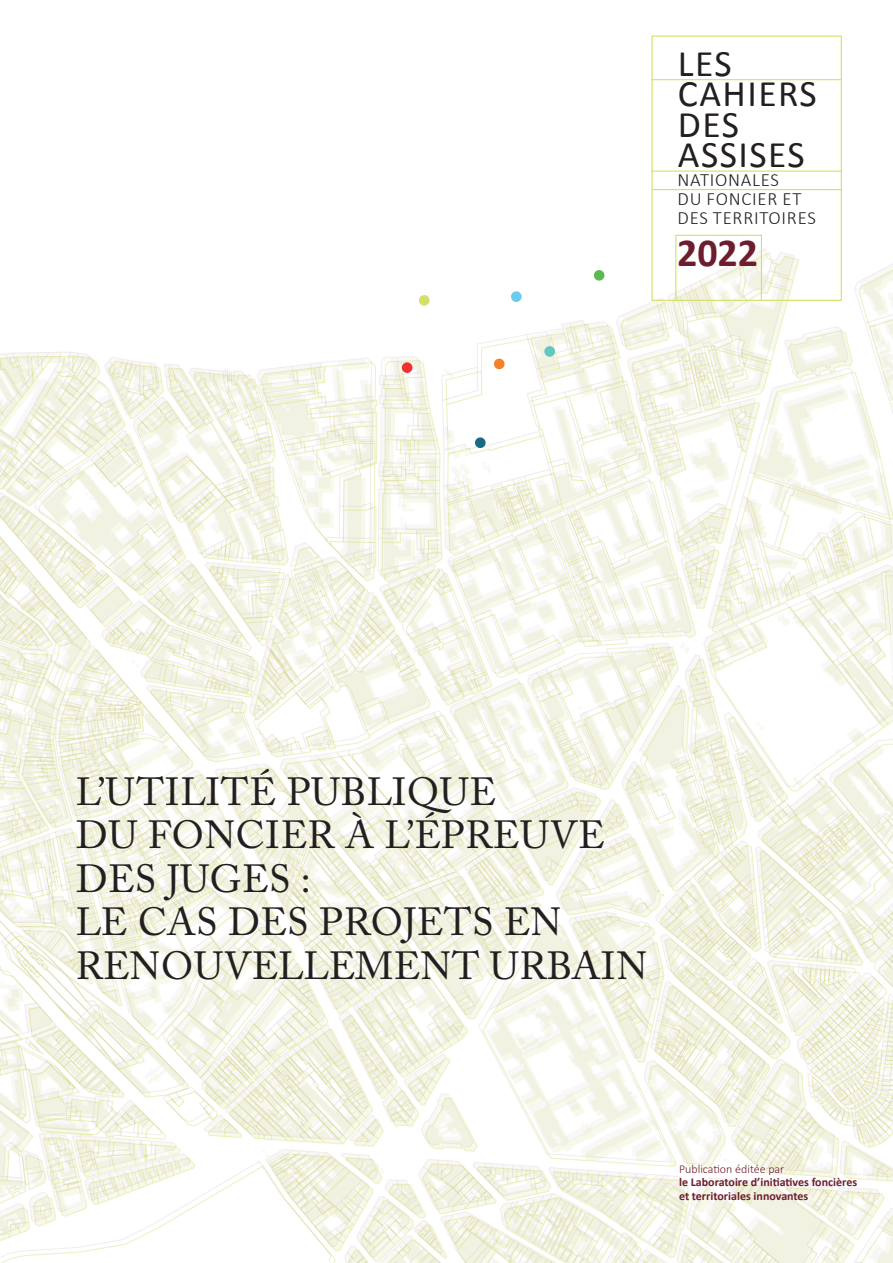
<style>
.page{position:relative;width:893px;height:1263px;background:#fff}
.page>*{position:absolute;margin:0;border:0;box-sizing:border-box;transform-origin:0 0}
.t1{font:700 39.9px "Calibri";color:#6d1d2e}
.t2{font:39px/43.5px "Adobe Caslon Pro";letter-spacing:.015em;color:#231f20}
.t3{font:37.5px "Calibri";letter-spacing:.04em;color:#231f20}
.t4{font:300 18.75px "Calibri";letter-spacing:.04em;color:#231f20}
.t5{font:700 12px/13.5px "Calibri";color:#6d1d2e}
.t6{font:300 12px "Calibri";color:#6d1d2e}
</style>
<div class="page">
<img style="left:0;top:248px;width:893px;height:1015px">
<svg style="left:475px;top:437px;width:11px;height:11px"></svg>
<svg style="left:593px;top:270px;width:12px;height:11px"></svg>
<svg style="left:493px;top:358px;width:12px;height:12px"></svg>
<svg style="left:511px;top:291px;width:11px;height:11px"></svg>
<svg style="left:401px;top:362px;width:12px;height:11px"></svg>
<svg style="left:419px;top:295px;width:11px;height:11px"></svg>
<svg style="left:544px;top:346px;width:11px;height:11px"></svg>
<div style="left:651px;top:36px;width:191px;height:265px;border:1px solid #d4e067"></div>
<hr style="left:652px;top:79px;width:189px;height:1px;background:#d4e067">
<hr style="left:652px;top:171px;width:189px;height:1px;background:#d4e067">
<div style="left:675px;top:235px;width:87px;height:66px;border:1px solid #d4e067"></div>
<hr style="left:652px;top:189px;width:189px;height:1px;background:#d4e067">
<p class="t3" style="left:678px;top:40px;width:55px">LES</p>
<p class="t3" style="left:678px;top:70px;width:140px">CAHIERS</p>
<p class="t3" style="left:678px;top:101px;width:63px">DES</p>
<p class="t3" style="left:678px;top:131px;width:128px">ASSISES</p>
<p class="t4" style="left:677px;top:168px;width:103px">NATIONALES</p>
<p class="t4" style="left:677px;top:187px;width:125px">DU FONCIER ET</p>
<p class="t4" style="left:677px;top:206px;width:140px">DES TERRITOIRES</p>
<p class="t1" style="left:677px;top:227px;width:82px">2022</p>
<p class="t2" style="left:76px;top:769px;width:573px">L’UTILITÉ PUBLIQUE<br>DU FONCIER À L’ÉPREUVE<br>DES JUGES :<br>LE CAS DES PROJETS EN<br>RENOUVELLEMENT URBAIN</p>
<p class="t6" style="left:679px;top:1161px;width:107px">Publication éditée par</p>
<p class="t5" style="left:679px;top:1175px;width:180px">le Laboratoire d’initiatives foncières et territoriales innovantes</p>
</div>
